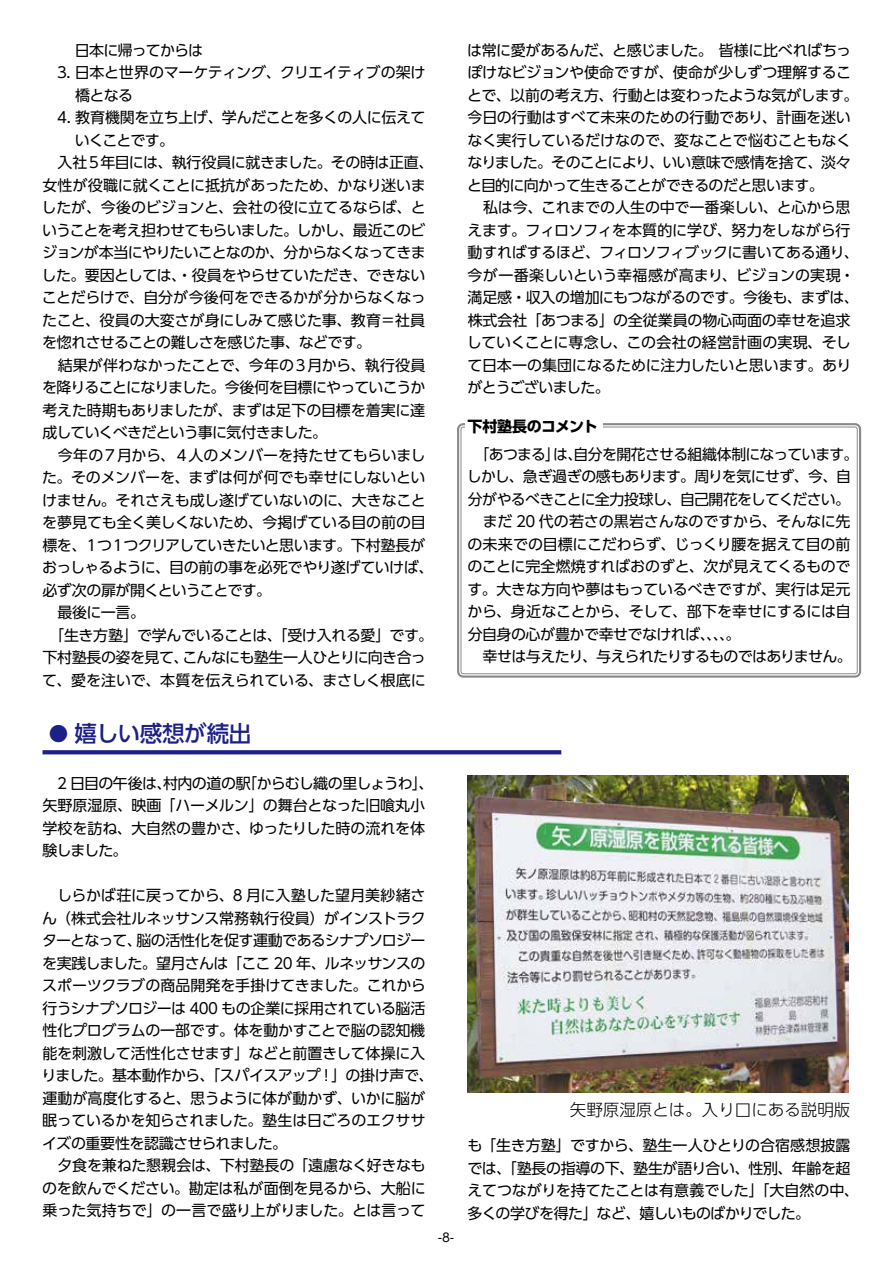
<style>
.page{position:relative;width:893px;height:1263px;background:#fff}
.page>*{position:absolute;margin:0;border:0;box-sizing:border-box;transform-origin:0 0}
.t1{font:500 22.5px "UD Shin Go Pr 6 N";letter-spacing:-.02em;color:#1d2088}
.t2{font:300 16.5px "UD Shin Go Pr 6 N";color:#000}
.t3{font:15px/22.5px "UD Shin Go Pr 6 N";letter-spacing:-.025em;color:#000}
.t4{font:15px "UD Shin Go Pr 6 N";letter-spacing:-.045em;color:#000}
.t5{font:15px "UD Shin Go Pr 6 N";letter-spacing:-.055em;color:#000}
.t6{font:15px "UD Shin Go Pr 6 N";letter-spacing:-.06em;color:#000}
.t7{font:15px "UD Shin Go Pr 6 N";letter-spacing:-.005em;color:#000}
.t8{font:700 15px "UD Shin Go Pr 6 N";letter-spacing:-.035em;color:#000}
.t9{font:12px "UD Shin Go Pr 6 N";color:#000}
.s1{font-size:19.5px}
</style>
<div class="page">
<svg style="left:43px;top:750px;width:518px;height:4px;background:#26298d"></svg>
<img style="left:468px;top:776px;width:381px;height:317px">
<div style="left:457px;top:423px;width:404px;height:255px;border:2px solid #898989;border-radius:5px"></div>
<div style="left:461px;top:427px;width:397px;height:247px;border:1px solid #898989;border-radius:2px"></div>
<div style="left:465px;top:419px;width:138px;height:12px;background:#fff"></div>
<p class="t5" style="left:75px;top:38px;width:130px">日本に帰ってからは</p>
<p class="t3" style="left:43px;top:61px;width:384px">　3. 日本と世界のマーケティング、クリエイティブの架け</p>
<p class="t3" style="left:75px;top:83px;width:59px">橋となる</p>
<p class="t3" style="left:43px;top:106px;width:385px">　4. 教育機関を立ち上げ、学んだことを多くの人に伝えて</p>
<p class="t3" style="left:75px;top:128px;width:101px">いくことです。</p>
<p class="t3" style="left:43px;top:151px;width:392px">　入社５年目には、執行役員に就きました。その時は正直、</p>
<p class="t3" style="left:42px;top:173px;width:385px">女性が役職に就くことに抵抗があったため、かなり迷いま</p>
<p class="t7" style="left:42px;top:195px;width:386px">したが、今後のビジョンと、会社の役に立てるならば、と</p>
<p class="t5" style="left:42px;top:218px;width:385px">いうことを考え担わせてもらいました。しかし、最近このビ</p>
<p class="t6" style="left:42px;top:240px;width:385px">ジョンが本当にやりたいことなのか、分からなくなってきま</p>
<p class="t3" style="left:42px;top:263px;width:385px">した。要因としては、・役員をやらせていただき、できない</p>
<p class="t3" style="left:42px;top:286px;width:385px">ことだらけで、自分が今後何をできるかが分からなくなっ</p>
<p class="t3" style="left:42px;top:308px;width:385px">たこと、役員の大変さが身にしみて感じた事、教育＝社員</p>
<p class="t4" style="left:42px;top:330px;width:331px">を惚れさせることの難しさを感じた事、などです。</p>
<p class="t3" style="left:42px;top:353px;width:384px">　結果が伴わなかったことで、今年の３月から、執行役員</p>
<p class="t6" style="left:42px;top:375px;width:385px">を降りることになりました。今後何を目標にやっていこうか</p>
<p class="t3" style="left:42px;top:398px;width:384px">考えた時期もありましたが、まずは足下の目標を着実に達</p>
<p class="t5" style="left:42px;top:420px;width:286px">成していくべきだという事に気付きました。</p>
<p class="t3" style="left:42px;top:443px;width:385px">　今年の７月から、４人のメンバーを持たせてもらいまし</p>
<p class="t3" style="left:42px;top:466px;width:385px">た。そのメンバーを、まずは何が何でも幸せにしないとい</p>
<p class="t3" style="left:42px;top:488px;width:385px">けません。それさえも成し遂げていないのに、大きなこと</p>
<p class="t3" style="left:42px;top:511px;width:385px">を夢見ても全く美しくないため、今掲げている目の前の目</p>
<p class="t4" style="left:42px;top:533px;width:384px">標を、１つ１つクリアしていきたいと思います。下村塾長が</p>
<p class="t3" style="left:42px;top:556px;width:393px">おっしゃるように、目の前の事を必死でやり遂げていけば、</p>
<p class="t4" style="left:42px;top:578px;width:230px">必ず次の扉が開くということです。</p>
<p class="t3" style="left:42px;top:601px;width:104px">　最後に一言。</p>
<p class="t3" style="left:42px;top:623px;width:392px">　「生き方塾」で学んでいることは、「受け入れる愛」です。</p>
<p class="t3" style="left:42px;top:646px;width:385px">下村塾長の姿を見て、こんなにも塾生一人ひとりに向き合っ</p>
<p class="t7" style="left:42px;top:668px;width:385px">て、愛を注いで、本質を伝えられている、まさしく根底に</p>
<h1 class="t1" style="left:49px;top:715px;width:204px"><span class="s1">●</span> 嬉しい感想が続出</h1>
<p class="t3" style="left:42px;top:771px;width:393px">　2 日目の午後は、村内の道の駅「からむし織の里しょうわ」、矢野原湿原、映画「ハーメルン」の舞台となった旧喰丸小学校を訪ね、大自然の豊かさ、ゆったりした時の流れを体験しました。</p>
<p class="t3" style="left:42px;top:884px;width:393px">　しらかば荘に戻ってから、8 月に入塾した望月美紗緒さん（株式会社ルネッサンス常務執行役員）がインストラクターとなって、脳の活性化を促す運動であるシナプソロジーを実践しました。望月さんは「ここ 20 年、ルネッサンスのスポーツクラブの商品開発を手掛けてきました。これから行うシナプソロジーは 400 もの企業に採用されている脳活性化プログラムの一部です。体を動かすことで脳の認知機能を刺激して活性化させます」などと前置きして体操に入りました。基本動作から、「スパイスアップ！」の掛け声で、運動が高度化すると、思うように体が動かず、いかに脳が眠っているかを知らされました。塾生は日ごろのエクササイズの重要性を認識させられました。<br>　夕食を兼ねた懇親会は、下村塾長の「遠慮なく好きなものを飲んでください。勘定は私が面倒を見るから、大船に乗った気持ちで」の一言で盛り上がりました。とは言って</p>
<p class="t9" style="left:438px;top:1227px;width:17px">-8-</p>
<p class="t3" style="left:467px;top:38px;width:393px">は常に愛があるんだ、と感じました。 皆様に比べればちっぽけなビジョンや使命ですが、使命が少しずつ理解することで、以前の考え方、行動とは変わったような気がします。今日の行動はすべて未来のための行動であり、計画を迷いなく実行しているだけなので、変なことで悩むこともなくなりました。そのことにより、いい意味で感情を捨て、淡々と目的に向かって生きることができるのだと思います。<br>　私は今、これまでの人生の中で一番楽しい、と心から思えます。フィロソフィを本質的に学び、努力をしながら行動すればするほど、フィロソフィブックに書いてある通り、今が一番楽しいという幸福感が高まり、ビジョンの実現・満足感・収入の増加にもつながるのです。今後も、まずは、株式会社「あつまる」の全従業員の物心両面の幸せを追求していくことに専念し、この会社の経営計画の実現、そして日本一の集団になるために注力したいと思います。ありがとうございました。</p>
<p class="t8" style="left:468px;top:414px;width:132px">下村塾長のコメント</p>
<p class="t3" style="left:467px;top:442px;width:393px;text-indent:8px">「あつまる」は、自分を開花させる組織体制になっています。しかし、急ぎ過ぎの感もあります。周りを気にせず、今、自分がやるべきことに全力投球し、自己開花をしてください。　まだ 20 代の若さの黒岩さんなのですから、そんなに先の未来での目標にこだわらず、じっくり腰を据えて目の前のことに完全燃焼すればおのずと、次が見えてくるものです。大きな方向や夢はもっているべきですが、実行は足元から、身近なことから、そして、部下を幸せにするには自分自身の心が豊かで幸せでなければ、、、、。<br>　幸せは与えたり、与えられたりするものではありません。</p>
<p class="t2" style="left:570px;top:1096px;width:282px">矢野原湿原とは。入り口にある説明版</p>
<p class="t3" style="left:467px;top:1134px;width:393px">も「生き方塾」ですから、塾生一人ひとりの合宿感想披露では、「塾長の指導の下、塾生が語り合い、性別、年齢を超えてつながりを持てたことは有意義でした」「大自然の中、多くの学びを得た」など、嬉しいものばかりでした。</p>
</div>
